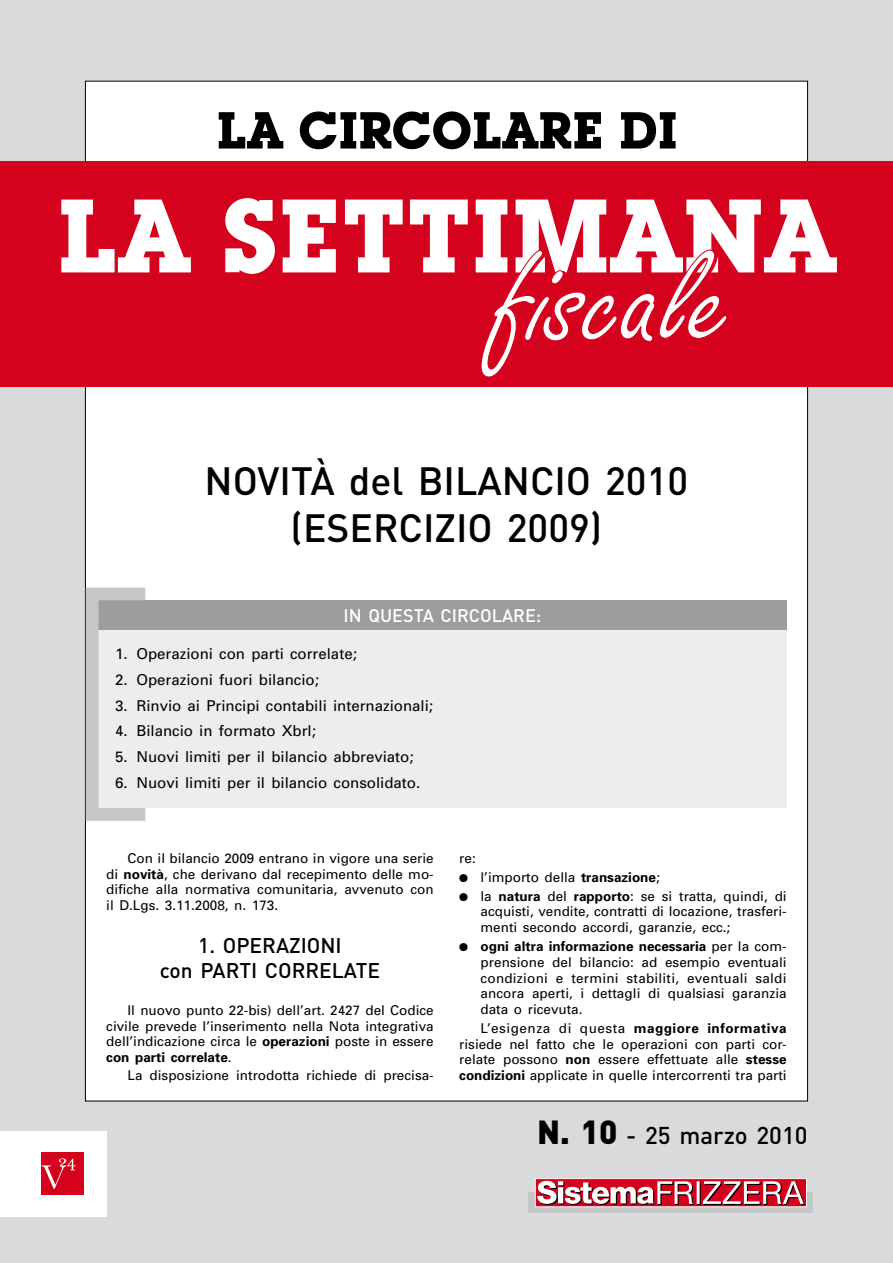
<style>
.page{position:relative;width:893px;height:1263px;background:#d9dadb}
.page>*{position:absolute;margin:0;border:0;box-sizing:border-box;transform-origin:0 0}
.t1{font:500 39px/46.8px "DIN";color:#000;text-align:center}
.t2{font:500 24px "DIN";color:#000}
.t3{font:500 21px/25.2px "DIN";color:#000;text-align:center}
.t4{font:500 18px "DIN";color:#fff}
.t5{font:15px "Univers";color:#000}
.t6{font:13.5px/15.8px "Univers";color:#000;text-align:justify}
.s1{font-weight:700}
.s2{font-weight:900;font-size:33px}
</style>
<div class="page">
<div style="left:85px;top:81px;width:722px;height:1020px;background:#fff"></div>
<div style="left:0;top:161px;width:893px;height:226px;background:#d4021d"></div>
<svg style="left:61px;top:200px;width:130px;height:72px"></svg>
<svg style="left:225px;top:198px;width:50px;height:76px"></svg>
<svg style="left:283px;top:200px;width:53px;height:72px"></svg>
<svg style="left:345px;top:200px;width:58px;height:72px"></svg>
<svg style="left:410px;top:200px;width:58px;height:72px"></svg>
<svg style="left:219px;top:112px;width:64px;height:37px"></svg>
<svg style="left:300px;top:111px;width:301px;height:38px"></svg>
<svg style="left:621px;top:112px;width:55px;height:37px"></svg>
<svg style="left:476px;top:200px;width:361px;height:177px"></svg>
<div style="left:528px;top:1192px;width:285px;height:20px;background:linear-gradient(to right,#c5c6c8,#c5c6c8)"></div>
<div style="left:535px;top:1178px;width:271px;height:29px;background:#d4021d"></div>
<div style="left:535px;top:1178px;width:272px;height:29px;border:1px solid #fff"></div>
<svg style="left:537px;top:1181px;width:268px;height:24px"></svg>
<div style="left:0;top:1131px;width:106px;height:85px;background:#fff"></div>
<div style="left:41px;top:1152px;width:43px;height:43px;background:#d4021d"></div>
<svg style="left:41px;top:1158px;width:34px;height:31px"></svg>
<div style="left:98px;top:630px;width:689px;height:178px;background:#eceded"></div>
<div style="left:98px;top:600px;width:689px;height:30px;background:#9c9d9f"></div>
<div style="left:86px;top:587px;width:66px;height:234px;border:13px solid #c5c6c8"></div>
<h1 class="t1" style="left:205px;top:456px;width:485px">NOVITÀ del BILANCIO 2010 (ESERCIZIO 2009)</h1>
<h3 class="t4" style="left:344px;top:603px;width:199px">IN QUESTA CIRCOLARE:</h3>
<p class="t5" style="left:115px;top:644px;width:243px">1. Operazioni con parti correlate;</p>
<p class="t5" style="left:115px;top:670px;width:205px">2. Operazioni fuori bilancio;</p>
<p class="t5" style="left:115px;top:696px;width:319px">3. Rinvio ai Principi contabili internazionali;</p>
<p class="t5" style="left:115px;top:722px;width:202px">4. Bilancio in formato Xbrl;</p>
<p class="t5" style="left:115px;top:747px;width:300px">5. Nuovi limiti per il bilancio abbreviato;</p>
<p class="t5" style="left:115px;top:773px;width:307px">6. Nuovi limiti per il bilancio consolidato.</p>
<p class="t6" style="left:106px;top:850px;width:329px;text-indent:21px">Con il bilancio 2009 entrano in vigore una serie di <span class="s1">novità</span>, che derivano dal recepimento delle mo&shy;difiche alla normativa comunitaria, avvenuto con il D.Lgs. 3.11.2008, n. 173.</p>
<h3 class="t3" style="left:160px;top:931px;width:222px">1. OPERAZIONI<br>con PARTI CORRELATE</h3>
<p class="t6" style="left:106px;top:1002px;width:329px;text-indent:21px">Il nuovo punto 22-bis) dell’art. 2427 del Codice civile prevede l’inserimento nella Nota integrativa dell’indicazione circa le <span class="s1">operazioni</span> poste in essere <span class="s1">con parti correlate</span>.</p>
<p class="t6" style="left:128px;top:1067px;width:308px">La disposizione introdotta richiede di precisa-</p>
<p class="t6" style="left:459px;top:850px;width:18px">re:</p>
<p class="t6" style="left:459px;top:869px;width:202px">● l’importo della <span class="s1">transazione</span>;</p>
<p class="t6" style="left:480px;top:888px;width:308px;text-indent:-21px">● la <span class="s1">natura</span> del <span class="s1">rapporto</span>: se si tratta, quindi, di acquisti, vendite, contratti di locazione, trasferi&shy;menti secondo accordi, garanzie, ecc.;</p>
<p class="t6" style="left:480px;top:938px;width:308px;text-indent:-21px">● <span class="s1">ogni altra informazione necessaria</span> per la com&shy;prensione del bilancio: ad esempio eventuali condizioni e termini stabiliti, eventuali saldi ancora aperti, i dettagli di qualsiasi garanzia data o ricevuta.</p>
<p class="t6" style="left:459px;top:1020px;width:329px;text-indent:21px">L’esigenza di questa <span class="s1">maggiore informativa </span>risiede nel fatto che le operazioni con parti cor&shy;relate possono <span class="s1">non</span> essere effettuate alle <span class="s1">stesse condizioni</span> applicate in quelle intercorrenti tra parti</p>
<h2 class="t2" style="left:537px;top:1119px;width:272px"><span class="s2">N. 10</span> - 25 marzo 2010</h2>
</div>
